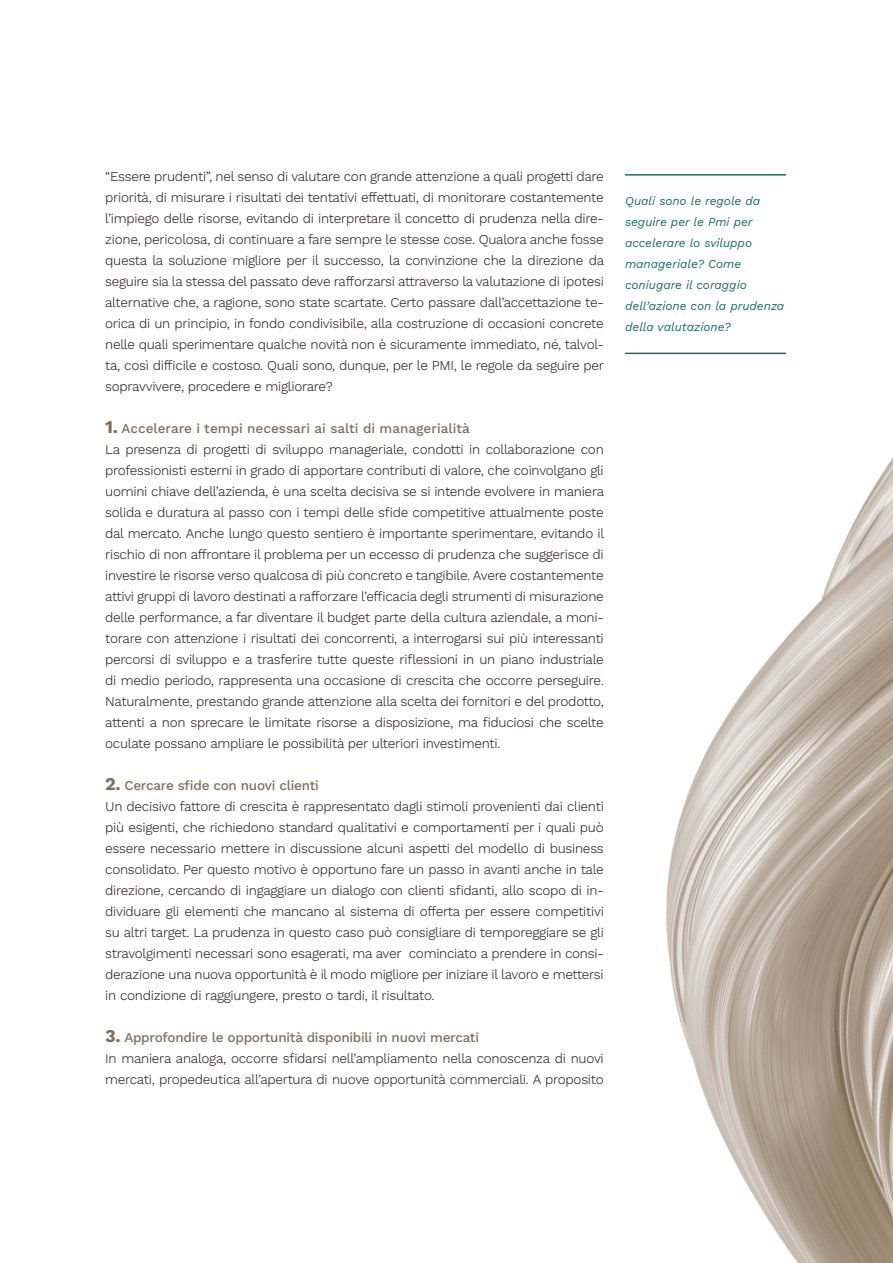
<style>
.page{position:relative;width:893px;height:1263px;background:#fff}
.page>*{position:absolute;margin:0;border:0;box-sizing:border-box;transform-origin:0 0}
.t1{font:300 13.5px/21px "Work Sans";letter-spacing:-.02em;color:#231f20;text-align:justify}
.t2{font:500 13.5px "Work Sans";letter-spacing:-.02em;color:#806d58}
.t3{font:500 13.5px "Work Sans";color:#806d58}
.testi_ai_lati{font:italic 12px/21px "Work Sans";color:#1a6a67}
.s1{font-weight:700;font-size:18px}
</style>
<div class="page">
<img style="left:625px;top:174px;width:268px;height:1089px">
<p class="t1" style="left:105px;top:166px;width:500px">“Essere prudenti”, nel senso di valutare con grande attenzione a quali progetti dare priorità, di misurare i risultati dei tentativi effettuati, di monitorare costantemente l’impiego delle risorse, evitando di interpretare il concetto di prudenza nella dire&shy;zione, pericolosa, di continuare a fare sempre le stesse cose. Qualora anche fosse questa la soluzione migliore per il successo, la convinzione che la direzione da seguire sia la stessa del passato deve rafforzarsi attraverso la valutazione di ipotesi alternative che, a ragione, sono state scartate. Certo passare dall’accettazione te&shy;orica di un principio, in fondo condivisibile, alla costruzione di occasioni concrete nelle quali sperimentare qualche novità non è sicuramente immediato, né, talvol&shy;ta, così difficile e costoso. Quali sono, dunque, per le PMI, le regole da seguire per sopravvivere, procedere e migliorare?</p>
<p class="t3" style="left:105px;top:420px;width:366px"><span class="s1">1.</span> Accelerare i tempi necessari ai salti di managerialità</p>
<p class="t1" style="left:105px;top:439px;width:501px">La presenza di progetti di sviluppo manageriale, condotti in collaborazione con professionisti esterni in grado di apportare contributi di valore, che coinvolgano gli uomini chiave dell’azienda, è una scelta decisiva se si intende evolvere in maniera solida e duratura al passo con i tempi delle sfide competitive attualmente poste dal mercato. Anche lungo questo sentiero è importante sperimentare, evitando il rischio di non affrontare il problema per un eccesso di prudenza che suggerisce di investire le risorse verso qualcosa di più concreto e tangibile. Avere costantemente attivi gruppi di lavoro destinati a rafforzare l’efficacia degli strumenti di misurazione delle performance, a far diventare il budget parte della cultura aziendale, a moni&shy;torare con attenzione i risultati dei concorrenti, a interrogarsi sui più interessanti percorsi di sviluppo e a trasferire tutte queste riflessioni in un piano industriale di medio periodo, rappresenta una occasione di crescita che occorre perseguire.<br>Naturalmente, prestando grande attenzione alla scelta dei fornitori e del prodotto, attenti a non sprecare le limitate risorse a disposizione, ma fiduciosi che scelte oculate possano ampliare le possibilità per ulteriori investimenti.</p>
<p class="t2" style="left:105px;top:777px;width:215px"><span class="s1">2.</span> Cercare sfide con nuovi clienti</p>
<p class="t1" style="left:105px;top:796px;width:500px">Un decisivo fattore di crescita è rappresentato dagli stimoli provenienti dai clienti più esigenti, che richiedono standard qualitativi e comportamenti per i quali può essere necessario mettere in discussione alcuni aspetti del modello di business consolidato. Per questo motivo è opportuno fare un passo in avanti anche in tale direzione, cercando di ingaggiare un dialogo con clienti sfidanti, allo scopo di in&shy;dividuare gli elementi che mancano al sistema di offerta per essere competitivi su altri target. La prudenza in questo caso può consigliare di temporeggiare se gli stravolgimenti necessari sono esagerati, ma aver cominciato a prendere in consi&shy;derazione una nuova opportunità è il modo migliore per iniziare il lavoro e mettersi in condizione di raggiungere, presto o tardi, il risultato.</p>
<p class="t2" style="left:105px;top:1029px;width:375px"><span class="s1">3.</span> Approfondire le opportunità disponibili in nuovi mercati</p>
<p class="t1" style="left:105px;top:1048px;width:500px">In maniera analoga, occorre sfidarsi nell’ampliamento nella conoscenza di nuovi mercati, propedeutica all’apertura di nuove opportunità commerciali. A proposito</p>
<p class="testi_ai_lati" style="left:625px;top:190px;width:161px">Quali sono le regole da seguire per le Pmi per accelerare lo sviluppo manageriale? Come coniugare il coraggio dell’azione con la prudenza della valutazione?</p>
</div>
